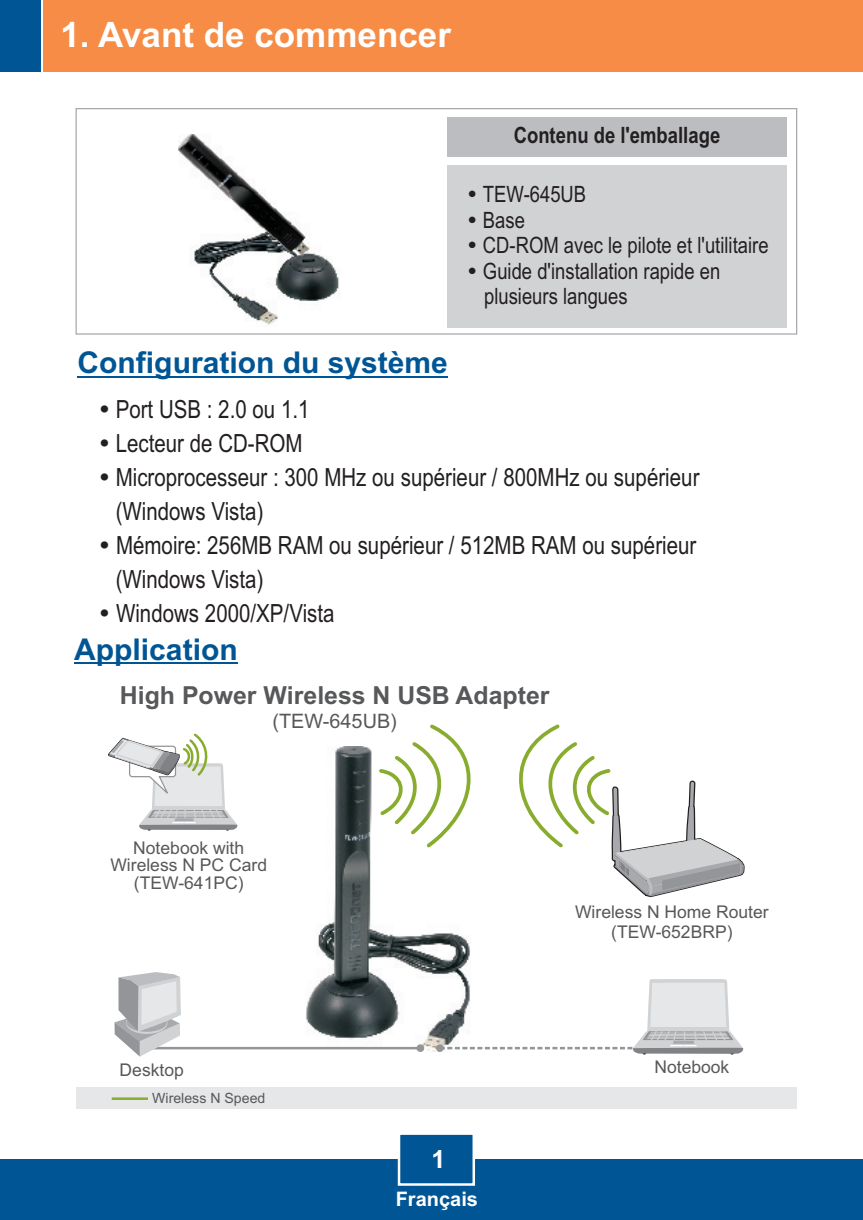
<style>
.page{position:relative;width:863px;height:1220px;background:#fff}
.page>*{position:absolute;margin:0;border:0;box-sizing:border-box;transform-origin:0 0}
.t1{font:700 35px "Arial";color:#fff}
.t2{font:700 30px "Arial";color:#005595}
.t3{font:25px/34px "Arial Narrow";color:#231f20}
.t4{font:700 25px "Arial";color:#fff}
.t5{font:700 24.75px "Arial";color:#57585a}
.t6{font:22.5px/25.5px "Arial Narrow";color:#231f20}
.t7{font:700 22.5px "Arial Narrow";color:#231f20}
.t8{font:700 20px "Arial";color:#fff}
.t9{font:19.75px "Arial";color:#57585a}
.t10{font:17.5px/17.5px "Arial";color:#57585a;text-align:center}
.t11{font:14.25px "Arial";color:#57585a}
</style>
<div class="page">
<div style="left:0;top:1159px;width:862px;height:60px;background:#005595"></div>
<div style="left:43px;top:0;width:819px;height:72px;background:#f68c45"></div>
<div style="left:0;top:0;width:40px;height:72px;background:#005595"></div>
<svg style="left:397px;top:1134px;width:78px;height:52px"></svg>
<div style="left:76px;top:1086px;width:720px;height:21px;background:#e6e7e9"></div>
<hr style="left:112px;top:1097px;width:36px;height:2px;background:#88ac2e">
<img style="left:318px;top:746px;width:152px;height:306px">
<svg style="left:519px;top:724px;width:224px;height:172px"></svg>
<svg style="left:114px;top:971px;width:310px;height:85px"></svg>
<svg style="left:436px;top:978px;width:307px;height:76px"></svg>
<svg style="left:108px;top:733px;width:130px;height:98px"></svg>
<svg style="left:376px;top:724px;width:95px;height:126px"></svg>
<hr style="left:78px;top:376px;width:370px;height:1px;background:#005595">
<hr style="left:74px;top:662px;width:164px;height:1px;background:#005595">
<svg style="left:75px;top:108px;width:722px;height:227px"></svg>
<div style="left:446px;top:165px;width:340px;height:162px;background:#d1d2d4"></div>
<div style="left:446px;top:117px;width:340px;height:40px;background:#bcbdc0"></div>
<img style="left:179px;top:134px;width:162px;height:192px">
<h1 class="t1" style="left:60px;top:21px;width:392px">1. Avant de commencer</h1>
<p class="t2" style="left:78px;top:351px;width:372px">Configuration du système</p>
<p class="t3" style="left:116px;top:394px;width:195px">Port USB : 2.0 ou 1.1</p>
<p class="t7" style="left:513px;top:127px;width:208px">Contenu de l'emballage</p>
<p class="t6" style="left:483px;top:184px;width:287px">TEW-645UB<br>Base<br>CD-ROM avec le pilote et l'utilitaire<br>Guide d'installation rapide en plusieurs langues</p>
<p class="t3" style="left:116px;top:428px;width:585px">Lecteur de CD-ROM<br>Microprocesseur : 300 MHz ou supérieur / 800MHz ou supérieur (Windows Vista)<br>Mémoire: 256MB RAM ou supérieur / 512MB RAM ou supérieur (Windows Vista)<br>Windows 2000/XP/Vista</p>
<p class="t2" style="left:74px;top:637px;width:165px">Application</p>
<p class="t5" style="left:120px;top:686px;width:431px">High Power Wireless N USB Adapter</p>
<p class="t9" style="left:272px;top:713px;width:126px">(TEW-645UB)</p>
<p class="t10" style="left:110px;top:840px;width:158px">Notebook with<br>Wireless N PC Card (TEW-641PC)</p>
<p class="t10" style="left:575px;top:903px;width:195px;line-height:19.5px">Wireless N Home Router (TEW-652BRP)</p>
<p class="t10" style="left:120px;top:1062px;width:66px">Desktop</p>
<p class="t10" style="left:654px;top:1059px;width:76px">Notebook</p>
<p class="t11" style="left:152px;top:1091px;width:115px">Wireless N Speed</p>
<p class="t4" style="left:431px;top:1149px;width:15px">1</p>
<p class="t8" style="left:395px;top:1190px;width:84px">Français</p>
</div>
